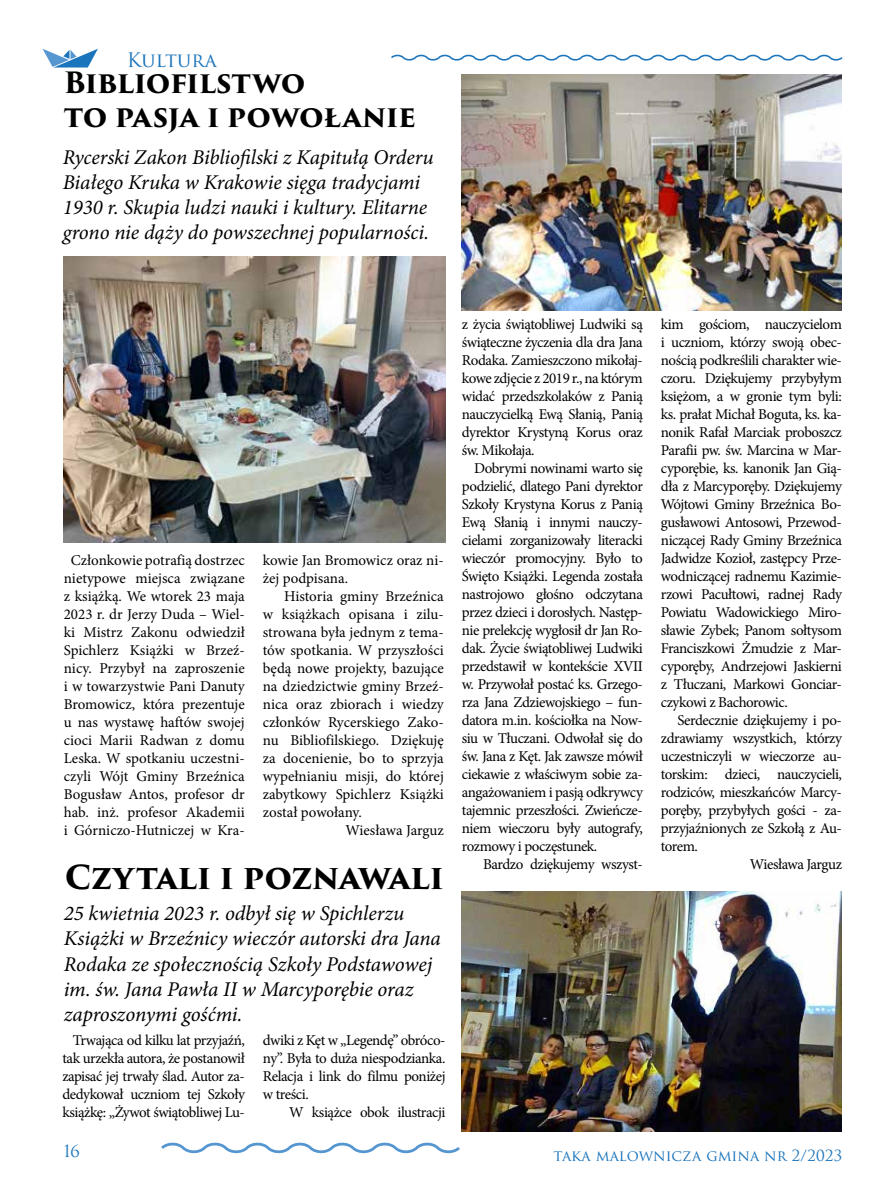
<style>
.page{position:relative;width:893px;height:1191px;background:#fff}
.page>*{position:absolute;margin:0;border:0;box-sizing:border-box;transform-origin:0 0}
.t1{font:700 32.25px "Trajan Pro 3";letter-spacing:-.02em;color:#000}
.t2{font:700 28.65px/34.3px "Trajan Pro 3";letter-spacing:-.015em;color:#000}
.t3{font:italic 21px/25.2px "Minion Pro";letter-spacing:-.005em;color:#000}
.t4{font:19.5px "Trajan Pro 3";color:#1d75bb}
.t5{font:16.5px "Trajan Pro 3";color:#1d75bb}
.t6{font:15px/18px "Minion Pro";letter-spacing:-.01em;color:#000;text-align:justify}
.t7{font:15px "Minion Pro";letter-spacing:-.03em;color:#000}
.t8{font:15px "Trajan Pro 3";color:#1d75bb}
</style>
<div class="page">
<svg style="left:43px;top:49px;width:55px;height:19px"></svg>
<svg style="left:391px;top:54px;width:452px;height:7px"></svg>
<svg style="left:161px;top:1142px;width:299px;height:12px"></svg>
<img style="left:64px;top:257px;width:381px;height:286px">
<img style="left:462px;top:75px;width:380px;height:235px">
<img style="left:462px;top:891px;width:380px;height:240px">
<h3 class="t4" style="left:127px;top:46px;width:92px">Kultura</h3>
<h2 class="t2" style="left:64px;top:66px;width:354px">Bibliofilstwo<br>to pasja i powołanie</h2>
<h3 class="t3" style="left:63px;top:144px;width:373px">Rycerski Zakon Bibliofilski z Kapitułą Orderu Białego Kruka w Krakowie sięga tradycjami 1930 r. Skupia ludzi nauki i kultury. Elitarne grono nie dąży do powszechnej popularności.</h3>
<p class="t6" style="left:64px;top:551px;width:183px;text-align:center">Członkowie potrafią dostrzec nietypowe miejsca związane z książką. We wtorek 23 maja<br>2023 r. dr Jerzy Duda – Wiel&shy;ki Mistrz Zakonu odwiedził<br>Spichlerz Książki w Brzeź&shy;nicy. Przybył na zaproszenie i w towarzystwie Pani Danuty<br>Bromowicz, która prezentuje u nas wystawę haftów swojej cioci Marii Radwan z domu<br>Leska. W spotkaniu uczestni&shy;czyli Wójt Gminy Brzeźnica<br>Bogusław Antos, profesor dr hab. inż. profesor Akademii i Górniczo-Hutniczej w Kra-</p>
<p class="t6" style="left:263px;top:551px;width:183px">kowie Jan Bromowicz oraz ni&shy;żej podpisana.</p>
<p class="t6" style="left:284px;top:587px;width:161px">Historia gminy Brzeźnica</p>
<p class="t6" style="left:263px;top:605px;width:183px">w książkach opisana i zilu-</p>
<p class="t6" style="left:263px;top:623px;width:183px">strowana była jednym z tema-</p>
<p class="t6" style="left:263px;top:641px;width:183px">tów spotkania. W przyszłości</p>
<p class="t6" style="left:263px;top:659px;width:183px">będą nowe projekty, bazujące</p>
<p class="t6" style="left:263px;top:677px;width:183px">na dziedzictwie gminy Brzeź-</p>
<p class="t6" style="left:263px;top:695px;width:183px">nica oraz zbiorach i wiedzy</p>
<p class="t6" style="left:263px;top:713px;width:183px">członków Rycerskiego Zako-</p>
<p class="t6" style="left:263px;top:731px;width:183px">nu Bibliofilskiego. Dziękuję</p>
<p class="t6" style="left:263px;top:749px;width:183px">za docenienie, bo to sprzyja</p>
<p class="t6" style="left:263px;top:767px;width:183px">wypełnianiu misji, do której</p>
<p class="t6" style="left:263px;top:785px;width:183px">zabytkowy Spichlerz Książki</p>
<p class="t6" style="left:263px;top:803px;width:100px">został powołany.</p>
<p class="t6" style="left:346px;top:821px;width:100px">Wiesława Jarguz</p>
<h1 class="t1" style="left:65px;top:853px;width:380px">Czytali i poznawali</h1>
<h3 class="t3" style="left:64px;top:900px;width:379px">25 kwietnia 2023 r. odbył się w Spichlerzu Książki w Brzeźnicy wieczór autorski dra Jana Rodaka ze społecznością Szkoły Podstawowej im. św. Jana Pawła II w Marcyporębie oraz zaproszonymi gośćmi.</h3>
<p class="t6" style="left:62px;top:1031px;width:184px;text-indent:10px">Trwająca od kilku lat przyjaźń, tak urzekła autora, że postanowił zapisać jej trwały ślad. Autor za&shy;dedykował uczniom tej Szkoły książkę: „Żywot świątobliwej Lu-</p>
<p class="t6" style="left:263px;top:1031px;width:184px">dwiki z Kęt w „Legendę” obróco&shy;ny”. Była to duża niespodzianka.<br>Relacja i link do filmu poniżej w treści.</p>
<p class="t7" style="left:289px;top:1102px;width:158px">W książce obok ilustracji</p>
<p class="t6" style="left:462px;top:315px;width:183px">z życia świątobliwej Ludwiki są świąteczne życzenia dla dra Jana Rodaka. Zamieszczono mikołaj&shy;kowe zdjęcie z 2019 r., na którym widać przedszkolaków z Panią nauczycielką Ewą Słanią, Panią dyrektor Krystyną Korus oraz św. Mikołaja.</p>
<p class="t6" style="left:462px;top:459px;width:183px;text-indent:12px">Dobrymi nowinami warto się podzielić, dlatego Pani dyrektor Szkoły Krystyna Korus z Panią Ewą Słanią i innymi nauczy&shy;cielami zorganizowały literacki wieczór promocyjny. Było to Święto Książki. Legenda została nastrojowo głośno odczytana przez dzieci i dorosłych. Następ&shy;nie prelekcję wygłosił dr Jan Ro&shy;dak. Życie świątobliwej Ludwiki przedstawił w kontekście XVII w. Przywołał postać ks. Grzego&shy;rza Jana Zdziewojskiego – fun&shy;datora m.in. kościołka na Now&shy;siu w Tłuczani. Odwołał się do św. Jana z Kęt. Jak zawsze mówił ciekawie z właściwym sobie za&shy;angażowaniem i pasją odkrywcy tajemnic przeszłości. Zwieńcze&shy;niem wieczoru były autografy, rozmowy i poczęstunek.</p>
<p class="t7" style="left:483px;top:854px;width:161px">Bardzo dziękujemy wszyst-</p>
<p class="t6" style="left:661px;top:315px;width:183px">kim gościom, nauczycielom i uczniom, którzy swoją obec&shy;nością podkreślili charakter wie&shy;czoru. Dziękujemy przybyłym księżom, a w gronie tym byli: ks. prałat Michał Boguta, ks. ka&shy;nonik Rafał Marciak proboszcz Parafii pw. św. Marcina w Mar&shy;cyporębie, ks. kanonik Jan Gią&shy;dła z Marcyporęby. Dziękujemy Wójtowi Gminy Brzeźnica Bo&shy;gusławowi Antosowi, Przewod&shy;niczącej Rady Gminy Brzeźnica Jadwidze Kozioł, zastępcy Prze&shy;wodniczącej radnemu Kazimie&shy;rzowi Pacułtowi, radnej Rady Powiatu Wadowickiego Miro&shy;sławie Zybek; Panom sołtysom Franciszkowi Żmudzie z Mar&shy;cyporęby, Andrzejowi Jaskierni z Tłuczani, Markowi Gonciar&shy;czykowi z Bachorowic.</p>
<p class="t7" style="left:677px;top:710px;width:166px">Serdecznie dziękujemy i po-</p>
<p class="t7" style="left:661px;top:728px;width:183px">zdrawiamy wszystkich, którzy</p>
<p class="t7" style="left:661px;top:746px;width:183px">uczestniczyli w wieczorze au-</p>
<p class="t7" style="left:661px;top:764px;width:183px">torskim: dzieci, nauczycieli,</p>
<p class="t7" style="left:661px;top:782px;width:183px">rodziców, mieszkańców Marcy-</p>
<p class="t7" style="left:661px;top:800px;width:183px">poręby, przybyłych gości - za-</p>
<p class="t7" style="left:661px;top:818px;width:183px">przyjaźnionych ze Szkołą z Au-</p>
<p class="t6" style="left:661px;top:837px;width:39px">torem.</p>
<p class="t7" style="left:750px;top:854px;width:93px">Wiesława Jarguz</p>
<p class="t5" style="left:64px;top:1139px;width:18px">16</p>
<p class="t8" style="left:554px;top:1145px;width:290px">taka malownicza gmina nr 2/2023</p>
</div>
